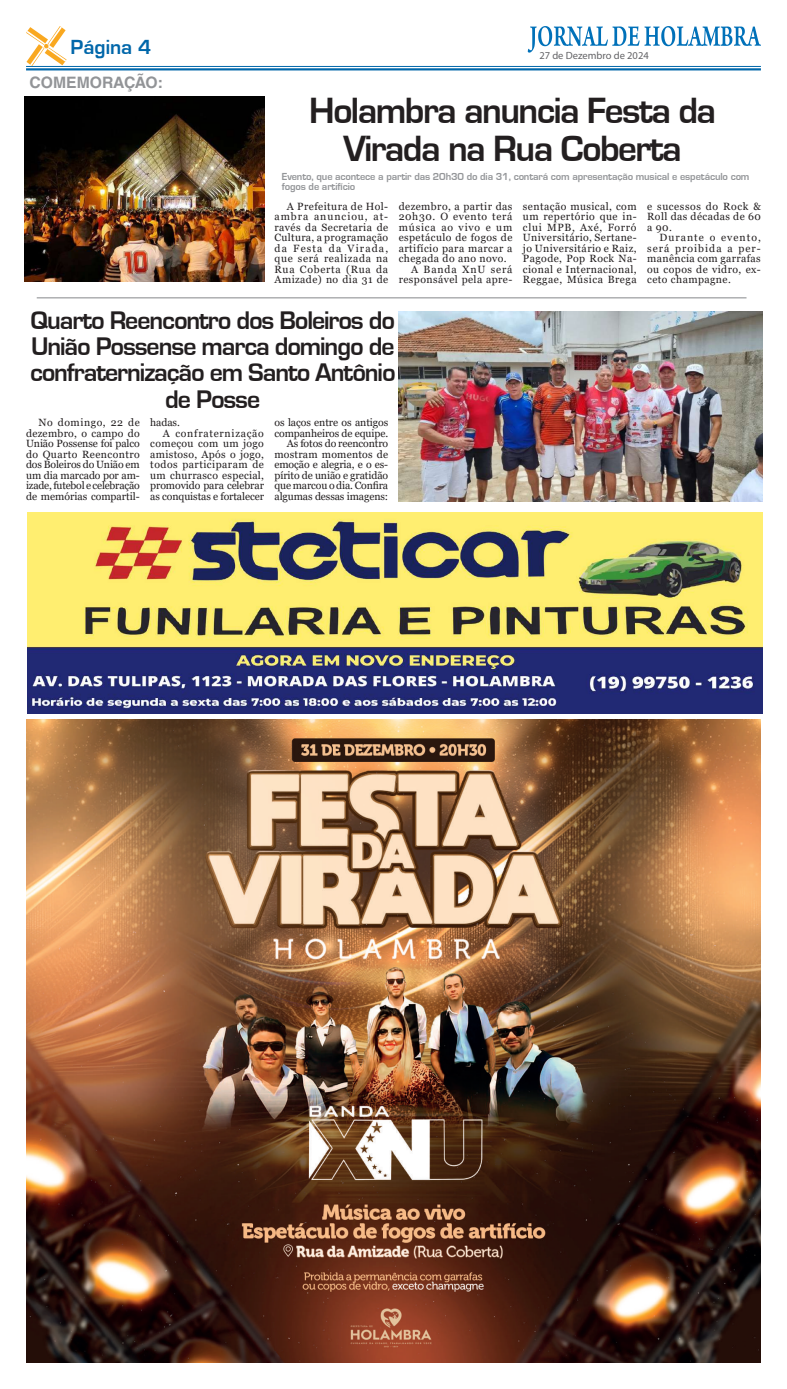
<style>
.page{position:relative;width:787px;height:1389px;background:#fff}
.page>*{position:absolute;margin:0;border:0;box-sizing:border-box;transform-origin:0 0}
.t1{font:37.62px/38.5px "Eurose";letter-spacing:-.04em;color:#231f20;text-align:center}
.t2{font:26.25px/26.2px "Eurose";letter-spacing:-.04em;color:#231f20;text-align:center}
.t3{font:21.09px "Eurose";color:#0067aa}
.t4{font:700 15.75px "Helvetica LT Std";color:#929497}
.t5{font:10.5px/10.5px "Georgia";letter-spacing:.04em;color:#231f20;text-align:justify}
.t6{font:10.5px/10.5px "Georgia";letter-spacing:-.01em;color:#231f20;text-align:right}
.t7{font:10.5px/10.5px "Eurose";letter-spacing:-.01em;color:#939598}
.t8{font:10.5px "Georgia";letter-spacing:.08em;color:#231f20}
.t9{font:10.5px "Myriad Pro";color:#636366}
.t10{font:10.5px "Georgia";letter-spacing:.06em;color:#231f20}
.t11{font:10.5px "Georgia";letter-spacing:.07em;color:#231f20}
</style>
<div class="page">
<hr style="left:26px;top:66px;width:734px;height:1px;background:#0067aa">
<hr style="left:26px;top:68px;width:734px;height:2px;background:#0067aa">
<svg style="left:26px;top:26px;width:41px;height:40px"></svg>
<svg style="left:527px;top:26px;width:233px;height:27px"></svg>
<img style="left:27px;top:512px;width:734px;height:202px">
<img style="left:26px;top:719px;width:734px;height:643px">
<hr style="left:37px;top:298px;width:709px;height:1px;background:#86888b">
<img style="left:25px;top:97px;width:239px;height:185px">
<img style="left:398px;top:312px;width:363px;height:190px">
<h3 class="t3" style="left:71px;top:36px;width:82px">Página 4</h3>
<p class="t9" style="left:539px;top:49px;width:111px">27 de Dezembro de 2024</p>
<h3 class="t4" style="left:30px;top:73px;width:135px">COMEMORAÇÃO:</h3>
<h1 class="t1" style="left:309px;top:91px;width:408px">Holambra anuncia Festa da<br>Virada na Rua Coberta</h1>
<p class="t7" style="left:282px;top:171px;width:469px">Evento, que acontece a partir das 20h30 do dia 31, contará com apresentação musical e espetáculo com fogos de artifício</p>
<p class="t5" style="left:274px;top:201px;width:115px;text-indent:12px">A Prefeitura de Hol&shy;ambra anunciou, at&shy;ravés da Secretaria de Cultura, a programação da Festa da Virada, que será realizada na Rua Coberta (Rua da Amizade) no dia 31 de</p>
<p class="t5" style="left:398px;top:201px;width:115px">dezembro, a partir das</p>
<p class="t10" style="left:398px;top:210px;width:115px">20h30. O evento terá</p>
<p class="t8" style="left:398px;top:221px;width:115px">música ao vivo e um</p>
<p class="t5" style="left:398px;top:233px;width:115px">espetáculo de fogos de</p>
<p class="t5" style="left:398px;top:243px;width:115px">artifício para marcar a</p>
<p class="t5" style="left:398px;top:254px;width:109px">chegada do ano novo.</p>
<p class="t8" style="left:411px;top:263px;width:103px">A Banda XnU será</p>
<p class="t5" style="left:398px;top:275px;width:115px">responsável pela apre-</p>
<p class="t5" style="left:522px;top:201px;width:115px">sentação musical, com um repertório que in&shy;clui MPB, Axé, Forró Universitário, Sertane&shy;jo Universitário e Raiz, Pagode, Pop Rock Na&shy;cional e Internacional, Reggae, Música Brega</p>
<p class="t5" style="left:647px;top:201px;width:115px">e sucessos do Rock &amp; Roll das décadas de 60 a 90.</p>
<p class="t5" style="left:647px;top:233px;width:115px;text-indent:12px">Durante o evento, será proibida a per&shy;manência com garrafas ou copos de vidro, ex&shy;ceto champagne.</p>
<h2 class="t2" style="left:30px;top:307px;width:366px">Quarto Reencontro dos Boleiros do<br>União Possense marca domingo de confraternização em Santo Antônio de Posse</h2>
<p class="t5" style="left:26px;top:417px;width:115px;text-indent:12px">No domingo, 22 de dezembro, o campo do União Possense foi palco do Quarto Reencontro dos Boleiros do União em um dia marcado por am&shy;izade, futebol e celebração de memórias compartil-</p>
<p class="t5" style="left:150px;top:417px;width:31px">hadas.</p>
<p class="t6" style="left:274px;top:417px;width:115px">os laços entre os antigos companheiros de equipe.<br>As fotos do reencontro mostram momentos de emoção e alegria, e o es&shy;pírito de união e gratidão que marcou o dia. Confira algumas dessas imagens:</p>
<p class="t11" style="left:163px;top:427px;width:103px">A confraternização</p>
<p class="t5" style="left:150px;top:438px;width:115px">começou com um jogo</p>
<p class="t5" style="left:150px;top:449px;width:115px">amistoso, Após o jogo,</p>
<p class="t5" style="left:150px;top:459px;width:115px">todos participaram de</p>
<p class="t5" style="left:150px;top:470px;width:115px">um churrasco especial,</p>
<p class="t6" style="left:150px;top:480px;width:115px">promovido para celebrar</p>
<p class="t6" style="left:150px;top:491px;width:115px">as conquistas e fortalecer</p>
</div>
